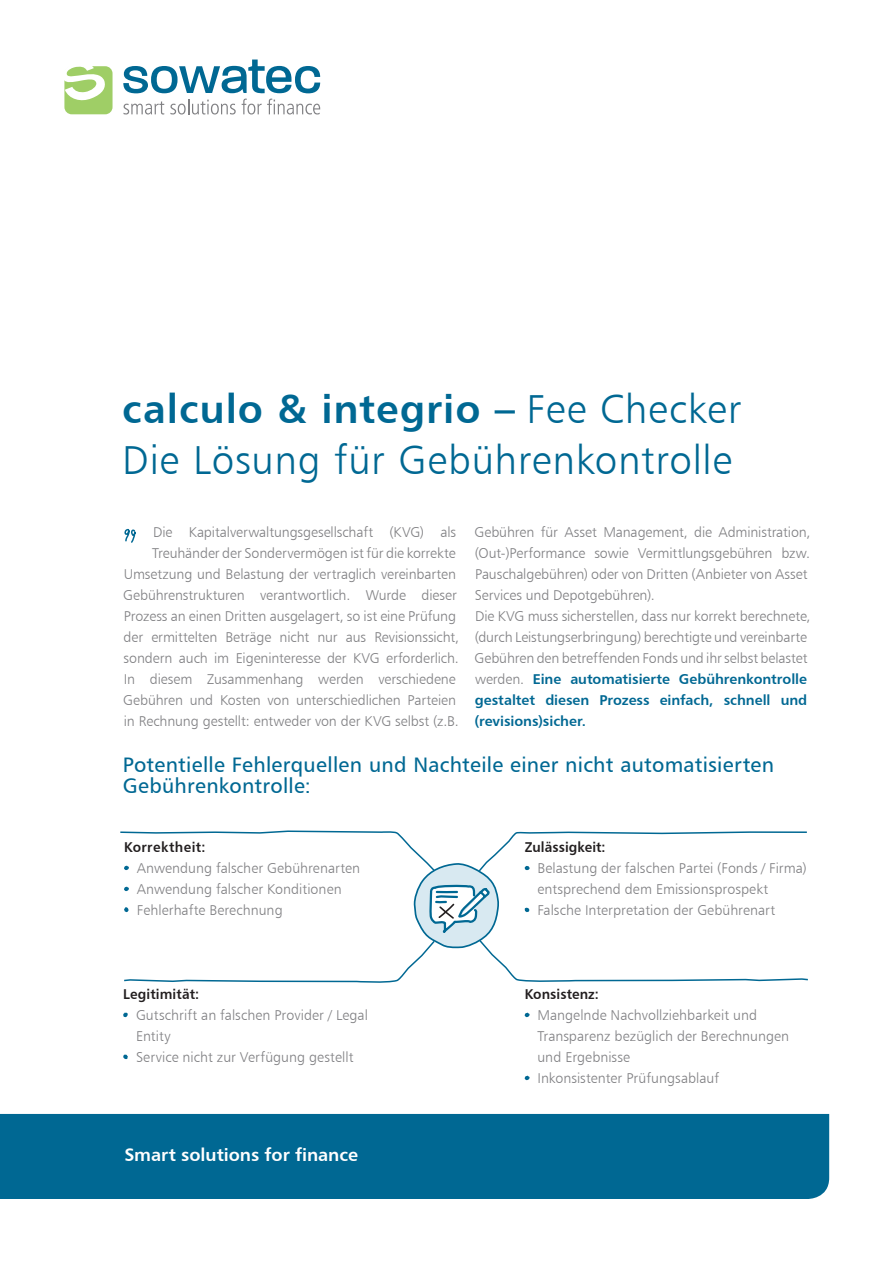
<style>
.page{position:relative;width:893px;height:1263px;background:#fff}
.page>*{position:absolute;margin:0;border:0;box-sizing:border-box;transform-origin:0 0}
.t1{font:40.5px/51px "Humanist 777 BT Light B";letter-spacing:.015em;color:#006893}
.Lead{font:21px/21px "Humanist 777 BT Roman B";letter-spacing:.015em;color:#006893}
.t2{font:18px "Humanist 777 BT Bold B";letter-spacing:-.005em;color:#fff}
.Lauftext{font:14.25px/21px "Humanist 777 BT Light B";color:#808083}
.Lead-2{font:14.25px "Humanist 777 BT Bold B";letter-spacing:.01em;color:#231f20;scale:.95 1}
.Lead-3{font:14.25px "Humanist 777 BT Bold B";letter-spacing:.03em;color:#231f20;scale:.95 1}
.s1{font-family:"Humanist 777 BT Bold B"}
.s2{font-family:"Humanist 777 BT Bold B";color:#006893}
</style>
<div class="page">
<div style="left:0;top:1114px;width:829px;height:85px;background:#006893"></div>
<svg style="left:123px;top:60px;width:197px;height:54px"></svg>
<div style="left:64px;top:66px;width:49px;height:48px;background:#9fce66;border-radius:7px"></div>
<svg style="left:64px;top:66px;width:43px;height:37px"></svg>
<svg style="left:123px;top:1012px;width:5px;height:5px"></svg>
<svg style="left:123px;top:1054px;width:5px;height:6px"></svg>
<svg style="left:124px;top:528px;width:12px;height:15px"></svg>
<svg style="left:120px;top:830px;width:688px;height:153px"></svg>
<svg style="left:525px;top:1012px;width:5px;height:5px"></svg>
<svg style="left:525px;top:1075px;width:5px;height:5px"></svg>
<p class="t1" style="left:122px;top:383px;width:620px"><span class="s1">calculo &amp; integrio –</span> Fee Checker<br>Die Lösung für Gebührenkontrolle</p>
<p class="Lauftext" style="left:123px;top:521px;width:337px;text-align:right">Die Kapitalverwaltungsgesellschaft (KVG) als Treuhänder der Sondervermögen ist für die korrekte Umsetzung und Belastung der vertraglich vereinbarten Gebührenstrukturen verantwortlich. Wurde dieser Prozess an einen Dritten ausgelagert, so ist eine Prüfung der ermittelten Beträge nicht nur aus Revisionssicht, sondern auch im Eigeninteresse der KVG erforderlich.<br>In diesem Zusammenhang werden verschiedene Gebühren und Kosten von unterschiedlichen Parteien in Rechnung gestellt: entweder von der KVG selbst (z.B.</p>
<p class="Lauftext" style="left:475px;top:521px;width:337px">Gebühren für Asset Management, die Administration, (Out-)Performance sowie Vermittlungsgebühren bzw.<br>Pauschalgebühren) oder von Dritten (Anbieter von Asset Services und Depotgebühren).</p>
<p class="Lauftext" style="left:475px;top:605px;width:337px">Die KVG muss sicherstellen, dass nur korrekt berechnete, (durch Leistungserbringung) berechtigte und vereinbarte Gebühren den betreffenden Fonds und ihr selbst belastet werden. <span class="s2">Eine automatisierte Gebührenkontrolle gestaltet diesen Prozess einfach, schnell und (revisions)sicher.</span></p>
<p class="Lead" style="left:123px;top:754px;width:653px">Potentielle Fehlerquellen und Nachteile einer nicht automatisierten<br>Gebührenkontrolle:</p>
<p class="Lead-3" style="left:124px;top:838px;width:87px">Korrektheit:</p>
<p class="Lauftext" style="left:137px;top:857px;width:225px">Anwendung falscher Gebührenarten</p>
<p class="Lauftext" style="left:137px;top:878px;width:206px">Anwendung falscher Konditionen</p>
<p class="Lauftext" style="left:137px;top:899px;width:147px">Fehlerhafte Berechnung</p>
<p class="Lead-2" style="left:123px;top:985px;width:81px">Legitimität:</p>
<p class="Lauftext" style="left:136px;top:1004px;width:233px">Gutschrift an falschen Provider / Legal<br>Entity</p>
<p class="Lauftext" style="left:136px;top:1046px;width:219px">Service nicht zur Verfügung gestellt</p>
<p class="t2" style="left:124px;top:1143px;width:235px">Smart solutions for finance</p>
<p class="Lead-2" style="left:525px;top:838px;width:87px">Zulässigkeit:</p>
<p class="Lauftext" style="left:537px;top:857px;width:271px">Belastung der falschen Partei (Fonds / Firma) entsprechend dem Emissionsprospekt</p>
<p class="Lauftext" style="left:537px;top:899px;width:239px">Falsche Interpretation der Gebührenart</p>
<p class="Lead-2" style="left:525px;top:985px;width:80px">Konsistenz:</p>
<p class="Lauftext" style="left:537px;top:1004px;width:253px">Mangelnde Nachvollziehbarkeit und<br>Transparenz bezüglich der Berechnungen und Ergebnisse</p>
<p class="Lauftext" style="left:537px;top:1067px;width:183px">Inkonsistenter Prüfungsablauf</p>
</div>
